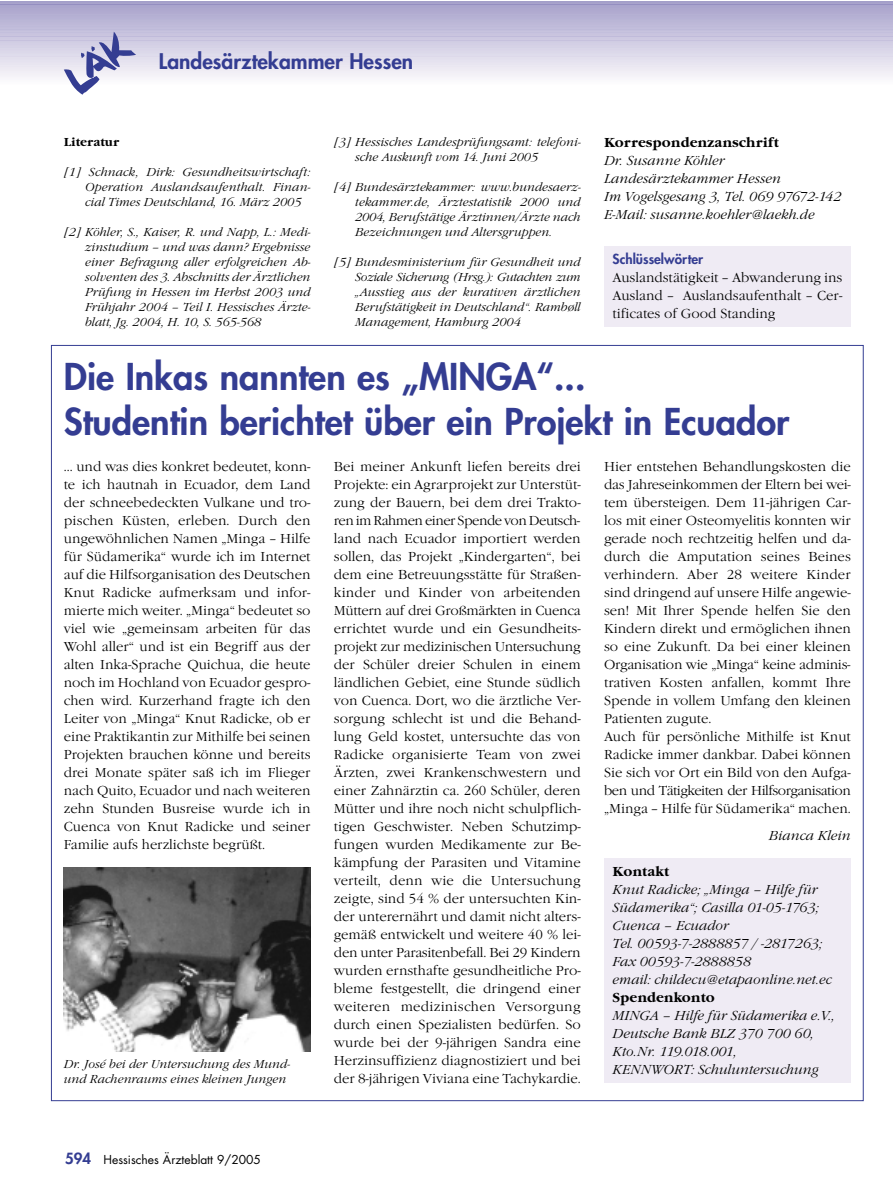
<style>
.page{position:relative;width:893px;height:1191px;background:#fff}
.page>*{position:absolute;margin:0;border:0;box-sizing:border-box;transform-origin:0 0}
.t1{font:800 36px/45px "Futura";color:#343d92}
.t2{font:800 21px "Futura";color:#343d92}
.t3{font:300 13.5px/18px "Garamond Itc T";color:#000;text-align:justify}
.t4{font:italic 300 13.5px/18px "Garamond Itc T";color:#000}
.t5{font:700 13.5px "Garamond Itc T";color:#000}
.t6{font:800 13.5px "Futura";color:#343d92}
.t7{font:italic 300 12px/15px "Garamond Itc T";color:#000;text-align:justify}
.t8{font:12px "Futura";color:#000}
.t9{font:700 12px "Garamond Itc T";color:#000}
.s1{font-weight:800;font-size:15px;color:#343d92}
</style>
<div class="page">
<div style="left:604px;top:858px;width:246px;height:225px;background:#efebf4"></div>
<hr style="left:0;top:2px;width:892px;height:2px;background:#938dc0">
<hr style="left:0;top:4px;width:892px;height:2px;background:#9690c1">
<hr style="left:0;top:6px;width:892px;height:2px;background:#9992c3">
<hr style="left:0;top:8px;width:892px;height:2px;background:#9c95c4">
<hr style="left:0;top:10px;width:892px;height:2px;background:#9e98c6">
<hr style="left:0;top:12px;width:892px;height:2px;background:#a19ac7">
<hr style="left:0;top:14px;width:892px;height:2px;background:#a39ec9">
<hr style="left:0;top:16px;width:892px;height:2px;background:#a59fcb">
<hr style="left:0;top:18px;width:892px;height:2px;background:#a8a2cc">
<hr style="left:0;top:20px;width:892px;height:2px;background:#aba6ce">
<hr style="left:0;top:22px;width:892px;height:2px;background:#aea8cf">
<hr style="left:0;top:24px;width:892px;height:2px;background:#b1abd1">
<hr style="left:0;top:26px;width:892px;height:2px;background:#b4aed3">
<hr style="left:0;top:28px;width:892px;height:2px;background:#b6b1d5">
<hr style="left:0;top:30px;width:892px;height:2px;background:#b9b4d6">
<hr style="left:0;top:32px;width:892px;height:2px;background:#bcb6d8">
<hr style="left:0;top:34px;width:892px;height:2px;background:#beb9d9">
<hr style="left:0;top:36px;width:892px;height:2px;background:#c1bcda">
<hr style="left:0;top:38px;width:892px;height:2px;background:#c4bfdc">
<hr style="left:0;top:40px;width:892px;height:2px;background:#c6c1dd">
<hr style="left:0;top:42px;width:892px;height:2px;background:#c9c4df">
<hr style="left:0;top:44px;width:892px;height:2px;background:#cbc6e0">
<hr style="left:0;top:46px;width:892px;height:2px;background:#cecae2">
<hr style="left:0;top:48px;width:892px;height:2px;background:#d1cde4">
<hr style="left:0;top:50px;width:892px;height:2px;background:#d3cfe5">
<hr style="left:0;top:52px;width:892px;height:2px;background:#d6d2e7">
<hr style="left:0;top:54px;width:892px;height:2px;background:#d9d5e9">
<hr style="left:0;top:56px;width:892px;height:2px;background:#dbd7ea">
<hr style="left:0;top:58px;width:892px;height:2px;background:#dedaeb">
<hr style="left:0;top:60px;width:892px;height:2px;background:#e1dded">
<hr style="left:0;top:62px;width:892px;height:2px;background:#e3dfee">
<hr style="left:0;top:64px;width:892px;height:2px;background:#e6e2ef">
<hr style="left:0;top:66px;width:892px;height:2px;background:#e9e5f0">
<hr style="left:0;top:68px;width:892px;height:2px;background:#ebe8f2">
<hr style="left:0;top:70px;width:892px;height:2px;background:#eeeaf3">
<hr style="left:0;top:72px;width:892px;height:2px;background:#f1edf5">
<hr style="left:0;top:74px;width:892px;height:2px;background:#f3f0f6">
<hr style="left:0;top:76px;width:892px;height:2px;background:#f5f3f8">
<hr style="left:0;top:78px;width:892px;height:2px;background:#f7f6fa">
<hr style="left:0;top:80px;width:892px;height:2px;background:#faf9fb">
<svg style="left:64px;top:32px;width:72px;height:63px"></svg>
<div style="left:604px;top:246px;width:246px;height:81px;background:#efebf4"></div>
<img style="left:64px;top:867px;width:246px;height:185px">
<h2 class="t2" style="left:159px;top:51px;width:256px">Landesärztekammer Hessen</h2>
<p class="t9" style="left:64px;top:137px;width:57px">Literatur</p>
<p class="t7" style="left:85px;top:166px;width:227px;text-indent:-21px">[1] Schnack, Dirk: Gesundheitswirtschaft:<br>Operation Auslandsaufenthalt. Finan&shy;cial Times Deutschland, 16. März 2005</p>
<p class="t7" style="left:85px;top:226px;width:227px;text-indent:-21px">[2] Köhler, S., Kaiser, R. und Napp, L.: Medi&shy;zinstudium – und was dann? Ergebnisse einer Befragung aller erfolgreichen Ab&shy;solventen des 3. Abschnitts der Ärztlichen Prüfung in Hessen im Herbst 2003 und Frühjahr 2004 – Teil I. Hessisches Ärzte&shy;blatt, Jg. 2004, H. 10, S. 565-568</p>
<p class="t7" style="left:355px;top:136px;width:227px;text-indent:-21px">[3] Hessisches Landesprüfungsamt: telefoni&shy;sche Auskunft vom 14. Juni 2005</p>
<p class="t7" style="left:355px;top:181px;width:227px;text-indent:-21px">[4] Bundesärztekammer: www.bundesaerz&shy;tekammer.de, Ärztestatistik 2000 und 2004, Berufstätige Ärztinnen/Ärzte nach Bezeichnungen und Altersgruppen.</p>
<p class="t7" style="left:355px;top:256px;width:227px;text-indent:-21px">[5] Bundesministerium für Gesundheit und Soziale Sicherung (Hrsg.): Gutachten zum „Ausstieg aus der kurativen ärztlichen Berufstätigkeit in Deutschland“. Rambøll Management, Hamburg 2004</p>
<p class="t5" style="left:604px;top:136px;width:176px">Korrespondenzanschrift</p>
<p class="t4" style="left:604px;top:153px;width:239px">Dr. Susanne Köhler<br>Landesärztekammer Hessen<br>Im Vogelsgesang 3, Tel. 069 97672-142<br>E-Mail: susanne.koehler@laekh.de</p>
<p class="t6" style="left:612px;top:253px;width:92px">Schlüsselwörter</p>
<p class="t3" style="left:612px;top:270px;width:231px">Auslandstätigkeit – Abwanderung ins Ausland – Auslandsaufenthalt – Cer&shy;tificates of Good Standing</p>
<h1 class="t1" style="left:64px;top:357px;width:727px">Die Inkas nannten es „MINGA“...<br>Studentin berichtet über ein Projekt in Ecuador</h1>
<p class="t3" style="left:64px;top:459px;width:248px">... und was dies konkret bedeutet, konn&shy;te ich hautnah in Ecuador, dem Land der schneebedeckten Vulkane und tro&shy;pischen Küsten, erleben. Durch den ungewöhnlichen Namen „Minga – Hilfe für Südamerika“ wurde ich im Internet auf die Hilfsorganisation des Deutschen Knut Radicke aufmerksam und infor&shy;mierte mich weiter. „Minga“ bedeutet so viel wie „gemeinsam arbeiten für das Wohl aller“ und ist ein Begriff aus der alten Inka-Sprache Quichua, die heute noch im Hochland von Ecuador gespro&shy;chen wird. Kurzerhand fragte ich den Leiter von „Minga“ Knut Radicke, ob er eine Praktikantin zur Mithilfe bei seinen Projekten brauchen könne und bereits drei Monate später saß ich im Flieger nach Quito, Ecuador und nach weiteren zehn Stunden Busreise wurde ich in Cuenca von Knut Radicke und seiner Familie aufs herzlichste begrüßt.</p>
<p class="t3" style="left:334px;top:459px;width:248px">Bei meiner Ankunft liefen bereits drei Projekte: ein Agrarprojekt zur Unterstüt&shy;zung der Bauern, bei dem drei Trakto&shy;ren im Rahmen einer Spende von Deutsch&shy;land nach Ecuador importiert werden sollen, das Projekt „Kindergarten“, bei dem eine Betreuungsstätte für Straßen&shy;kinder und Kinder von arbeitenden Müttern auf drei Großmärkten in Cuenca errichtet wurde und ein Gesundheits&shy;projekt zur medizinischen Untersuchung der Schüler dreier Schulen in einem ländlichen Gebiet, eine Stunde südlich von Cuenca. Dort, wo die ärztliche Ver&shy;sorgung schlecht ist und die Behand&shy;lung Geld kostet, untersuchte das von Radicke organisierte Team von zwei Ärzten, zwei Krankenschwestern und einer Zahnärztin ca. 260 Schüler, deren Mütter und ihre noch nicht schulpflich&shy;tigen Geschwister. Neben Schutzimp&shy;fungen wurden Medikamente zur Be&shy;kämpfung der Parasiten und Vitamine verteilt, denn wie die Untersuchung zeigte, sind 54 % der untersuchten Kin&shy;der unterernährt und damit nicht alters&shy;gemäß entwickelt und weitere 40 % lei&shy;den unter Parasitenbefall. Bei 29 Kindern wurden ernsthafte gesundheitliche Pro&shy;bleme festgestellt, die dringend einer weiteren medizinischen Versorgung durch einen Spezialisten bedürfen. So wurde bei der 9-jährigen Sandra eine Herzinsuffizienz diagnostiziert und bei der 8-jährigen Viviana eine Tachykardie.</p>
<p class="t3" style="left:604px;top:459px;width:248px;text-align:left">Hier entstehen Behandlungskosten die das Jahreseinkommen der Eltern bei wei&shy;tem übersteigen. Dem 11-jährigen Car&shy;los mit einer Osteomyelitis konnten wir gerade noch rechtzeitig helfen und da&shy;durch die Amputation seines Beines verhindern. Aber 28 weitere Kinder sind dringend auf unsere Hilfe angewie&shy;sen! Mit Ihrer Spende helfen Sie den Kindern direkt und ermöglichen ihnen so eine Zukunft. Da bei einer kleinen Organisation wie „Minga“ keine adminis&shy;trativen Kosten anfallen, kommt Ihre Spende in vollem Umfang den kleinen Patienten zugute.<br>Auch für persönliche Mithilfe ist Knut Radicke immer dankbar. Dabei können Sie sich vor Ort ein Bild von den Aufga&shy;ben und Tätigkeiten der Hilfsorganisation „Minga – Hilfe für Südamerika“ machen.</p>
<p class="t4" style="left:768px;top:828px;width:83px">Bianca Klein</p>
<p class="t5" style="left:612px;top:865px;width:58px">Kontakt</p>
<p class="t4" style="left:612px;top:882px;width:221px">Knut Radicke; „Minga – Hilfe für<br>Südamerika“; Casilla 01-05-1763;<br>Cuenca – Ecuador<br>Tel. 00593-7-2888857 / -2817263;<br>Fax 00593-7-2888858<br>email: childecu@etapaonline.net.ec</p>
<p class="t5" style="left:612px;top:991px;width:104px">Spendenkonto</p>
<p class="t4" style="left:612px;top:1008px;width:224px">MINGA – Hilfe für Südamerika e.V.,<br>Deutsche Bank BLZ 370 700 60,<br>Kto.Nr. 119.018.001,<br>KENNWORT: Schuluntersuchung</p>
<p class="t7" style="left:64px;top:1058px;width:228px">Dr. José bei der Untersuchung des Mund&shy;und Rachenraums eines kleinen Jungen</p>
<p class="t8" style="left:65px;top:1154px;width:197px"><span class="s1">594</span> Hessisches Ärzteblatt 9/2005</p>
</div>
